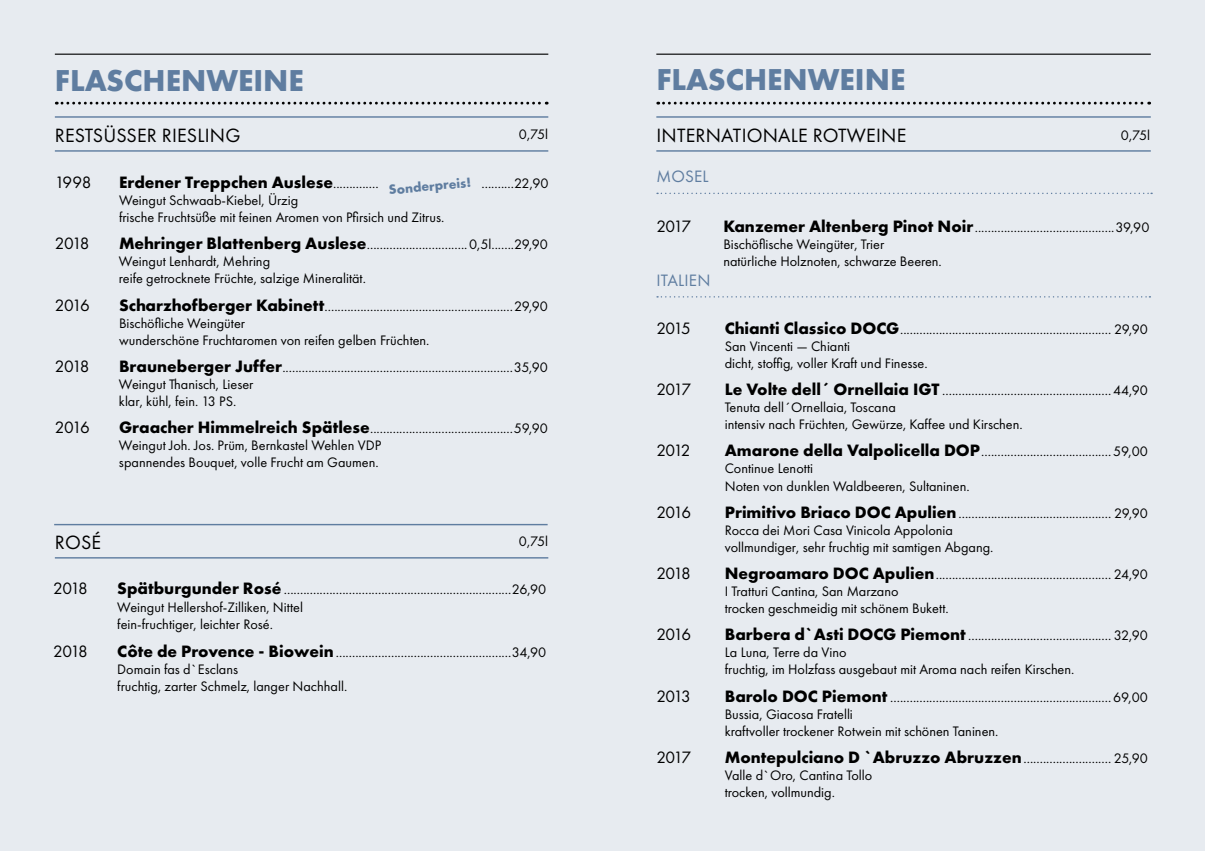
<style>
.page{position:relative;width:1205px;height:851px;background:#fff}
.page>*{position:absolute;margin:0;border:0;box-sizing:border-box;transform-origin:0 0}
.t1{font:700 31.38px "Futura PT";color:#5f7da0}
.t2{font:20px "Futura PT";letter-spacing:.01em;color:#000}
.t3{font:17.12px "Futura PT";letter-spacing:-.1em;color:#000}
.t4{font:700 17.12px "Futura PT";color:#000}
.t5{font:17.12px "Futura PT";letter-spacing:.01em;color:#5f7da0}
.t6{font:14.25px/17.1px "Futura PT";color:#000}
.t7{font:700 13.75px "Futura PT";color:#5f7da0}
.s1{font-weight:400;font-size:14.25px}
.s2{font-weight:700;font-size:17.12px}
</style>
<div class="page">
<div style="left:0;top:0;width:1205px;height:850px;background:#e7ebf0"></div>
<hr style="left:55px;top:54px;width:493px;height:1px;background:#000">
<hr style="left:55px;top:116px;width:493px;height:2px;background:#5f7da0">
<hr style="left:55px;top:150px;width:493px;height:2px;background:#5f7da0">
<svg style="left:56px;top:102px;width:491px;height:2px"></svg>
<hr style="left:55px;top:557px;width:493px;height:1px;background:#5f7da0">
<hr style="left:54px;top:524px;width:494px;height:1px;background:#5f7da0">
<hr style="left:656px;top:54px;width:495px;height:1px;background:#000">
<hr style="left:656px;top:116px;width:495px;height:2px;background:#5f7da0">
<hr style="left:656px;top:150px;width:495px;height:2px;background:#5f7da0">
<svg style="left:658px;top:102px;width:491px;height:2px"></svg>
<svg style="left:657px;top:296px;width:493px;height:1px"></svg>
<svg style="left:657px;top:193px;width:495px;height:1px"></svg>
<h1 class="t1" style="left:55px;top:60px;width:250px">FLASCHENWEINE</h1>
<h2 class="t2" style="left:55px;top:123px;width:187px">RESTSÜSSER RIESLING</h2>
<p class="t6" style="left:519px;top:126px;width:31px">0,75l</p>
<p class="t3" style="left:55px;top:172px;width:38px">1998</p>
<p class="t4" style="left:119px;top:171px;width:261px">Erdener Treppchen Auslese<span class="s1">..............</span></p>
<p class="t6" style="left:481px;top:174px;width:69px">..........22,90</p>
<p class="t6" style="left:119px;top:192px;width:327px">Weingut Schwaab-Kiebel, Ürzig<br>frische Fruchtsüße mit feinen Aromen von Pfirsich und Zitrus.</p>
<p class="t3" style="left:55px;top:233px;width:36px">2018</p>
<p class="t6" style="left:119px;top:236px;width:430px"><span class="s2">Mehringer Blattenberg Auslese</span>...............................0,5l.......29,90<br>Weingut Lenhardt, Mehring<br>reife getrocknete Früchte, salzige Mineralität.</p>
<p class="t3" style="left:55px;top:294px;width:37px">2016</p>
<p class="t6" style="left:119px;top:297px;width:430px"><span class="s2">Scharzhofberger Kabinett</span>..........................................................29,90<br>Bischöfliche Weingüter<br>wunderschöne Fruchtaromen von reifen gelben Früchten.</p>
<p class="t3" style="left:55px;top:356px;width:36px">2018</p>
<p class="t6" style="left:119px;top:358px;width:430px"><span class="s2">Brauneberger Juffer</span>.......................................................................35,90<br>Weingut Thanisch, Lieser<br>klar, kühl, fein. 13 PS.</p>
<p class="t3" style="left:55px;top:417px;width:37px">2016</p>
<p class="t6" style="left:119px;top:420px;width:430px"><span class="s2">Graacher Himmelreich Spätlese</span>............................................59,90<br>Weingut Joh. Jos. Prüm, Bernkastel Wehlen VDP<br>spannendes Bouquet, volle Frucht am Gaumen.</p>
<p class="t7" style="left:388px;top:181px;width:84px;rotate:-5deg">Sonderpreis!</p>
<h2 class="t2" style="left:55px;top:530px;width:48px">ROSÉ</h2>
<p class="t3" style="left:53px;top:578px;width:36px">2018</p>
<p class="t6" style="left:117px;top:581px;width:430px"><span class="s2">Spätburgunder Rosé</span> ......................................................................26,90<br>Weingut Hellershof-Zilliken, Nittel<br>fein-fruchtiger, leichter Rosé.</p>
<p class="t3" style="left:53px;top:641px;width:36px">2018</p>
<p class="t6" style="left:117px;top:643px;width:430px"><span class="s2">Côte de Provence - Biowein</span>......................................................34,90<br>Domain fas d`Esclans<br>fruchtig, zarter Schmelz, langer Nachhall.</p>
<p class="t6" style="left:519px;top:532px;width:31px">0,75l</p>
<h1 class="t1" style="left:656px;top:60px;width:250px">FLASCHENWEINE</h1>
<h2 class="t2" style="left:656px;top:123px;width:251px">INTERNATIONALE ROTWEINE</h2>
<p class="t5" style="left:656px;top:166px;width:54px">MOSEL</p>
<p class="t6" style="left:1121px;top:126px;width:31px">0,75l</p>
<p class="t3" style="left:656px;top:216px;width:36px">2017</p>
<p class="t6" style="left:723px;top:219px;width:428px"><span class="s2">Kanzemer Altenberg Pinot Noir</span>...........................................39,90<br>Bischöflische Weingüter, Trier<br>natürliche Holznoten, schwarze Beeren.</p>
<p class="t5" style="left:656px;top:270px;width:56px">ITALIEN</p>
<p class="t3" style="left:656px;top:318px;width:36px">2015</p>
<p class="t6" style="left:725px;top:320px;width:425px"><span class="s2">Chianti Classico DOCG</span>................................................................. 29,90<br>San Vincenti — Chianti<br>dicht, stoffig, voller Kraft und Finesse.</p>
<p class="t3" style="left:656px;top:379px;width:36px">2017</p>
<p class="t6" style="left:725px;top:381px;width:425px"><span class="s2">Le Volte dell´ Ornellaia IGT</span> ....................................................44,90<br>Tenuta dell´Ornellaia, Toscana<br>intensiv nach Früchten, Gewürze, Kaffee und Kirschen.</p>
<p class="t3" style="left:656px;top:440px;width:36px">2012</p>
<p class="t6" style="left:725px;top:443px;width:425px"><span class="s2">Amarone della Valpolicella DOP</span>........................................59,00<br>Continue Lenotti<br>Noten von dunklen Waldbeeren, Sultaninen.</p>
<p class="t3" style="left:656px;top:501px;width:37px">2016</p>
<p class="t6" style="left:725px;top:504px;width:425px"><span class="s2">Primitivo Briaco DOC Apulien</span>............................................... 29,90<br>Rocca dei Mori Casa Vinicola Appolonia<br>vollmundiger, sehr fruchtig mit samtigen Abgang.</p>
<p class="t3" style="left:656px;top:563px;width:36px">2018</p>
<p class="t6" style="left:725px;top:565px;width:425px"><span class="s2">Negroamaro DOC Apulien</span>...................................................... 24,90<br>I Tratturi Cantina, San Marzano<br>trocken geschmeidig mit schönem Bukett.</p>
<p class="t3" style="left:656px;top:624px;width:37px">2016</p>
<p class="t6" style="left:725px;top:626px;width:425px"><span class="s2">Barbera d`Asti DOCG Piemont</span> ............................................ 32,90<br>La Luna, Terre da Vino<br>fruchtig, im Holzfass ausgebaut mit Aroma nach reifen Kirschen.</p>
<p class="t3" style="left:656px;top:685px;width:36px">2013</p>
<p class="t6" style="left:725px;top:688px;width:425px"><span class="s2">Barolo DOC Piemont</span> ....................................................................69,00<br>Bussia, Giacosa Fratelli<br>kraftvoller trockener Rotwein mit schönen Taninen.</p>
<p class="t3" style="left:656px;top:747px;width:36px">2017</p>
<p class="t6" style="left:725px;top:749px;width:425px"><span class="s2">Montepulciano D `Abruzzo Abruzzen</span>........................... 25,90<br>Valle d`Oro, Cantina Tollo<br>trocken, vollmundig.</p>
</div>
